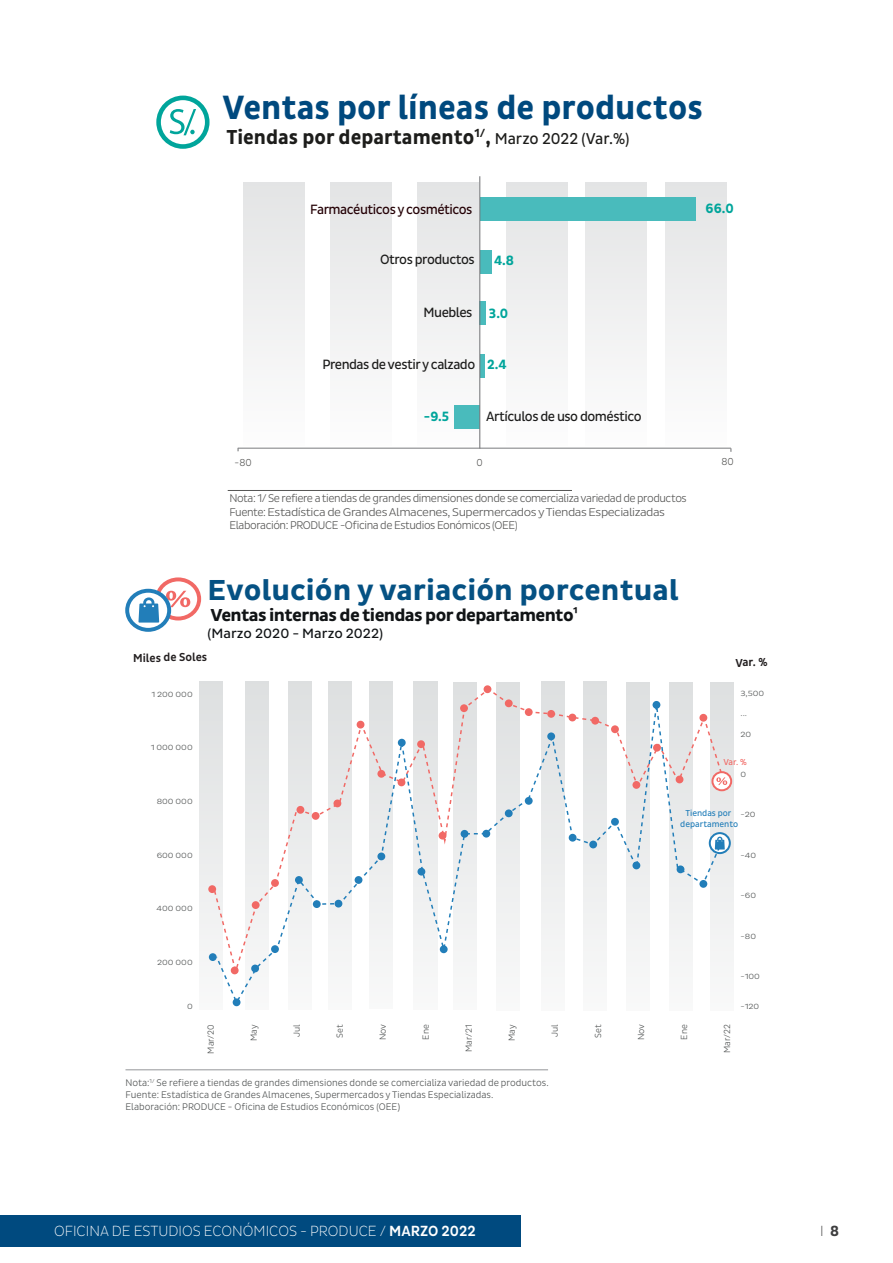
<style>
.page{position:relative;width:893px;height:1263px;background:#fff}
.page>*{position:absolute;margin:0;border:0;box-sizing:border-box;transform-origin:0 0}
.t1{font:700 34.35px "Pluto Sans Cond";color:#00497e}
.t2{font:700 29.4px "Pluto Sans Cond";color:#055183;scale:1.07 1}
.t3{font:700 20.55px "Pluto Sans Cond";color:#1d1d1b}
.t4{font:700 17.7px "Pluto Sans Cond";letter-spacing:-.035em;color:#111416;scale:1.07 1}
.t5{font:300 15px "Pluto Sans Cond Ex";color:#fff}
.t6{font:300 15px "Pluto Sans Cond Ex";color:#3e3e3f}
.t7{font:13.8px "Pluto Sans Cond";color:#111416;scale:1.07 1}
.t8{font:13.65px "Pluto Sans Cond";letter-spacing:-.035em;color:#1c1c1b}
.t9{font:13.65px "Pluto Sans Cond";letter-spacing:-.035em;color:#240005}
.t10{font:700 13.65px "Pluto Sans Cond";color:#00a59b}
.t11{font:500 11.7px "Pluto Sans Cond";letter-spacing:-.005em;color:#231f20}
.t12{font:300 11.4px/13.6px "Pluto Sans Cond";letter-spacing:-.035em;color:#575756}
.t13{font:300 10.35px "Pluto Sans Cond";color:#575756}
.t14{font:300 9.75px/11.7px "Pluto Sans Cond";color:#4f5252}
.t15{font:300 9px "Pluto Sans Cond";color:#4f5252}
.t16{font:8.85px/10.6px "Pluto Sans Cond";color:#227eb9;text-align:center}
.t17{font:8.85px "Pluto Sans Cond";color:#f16965}
.t18{font:300 7.65px "Pluto Sans Cond";color:#4f5252;scale:1.22 1}
.s1{font-weight:400;font-size:16.05px}
.s2{color:#585857}
.s3{font-family:"Pluto Sans Cond";font-weight:500}
.s4{font-family:"Pluto Sans Cond";font-weight:700}
</style>
<div class="page">
<div style="left:0;top:1215px;width:520px;height:32px;background:#004a7f"></div>
<hr style="left:892px;top:1215px;width:1px;height:32px;background:#004a7f">
<hr style="left:228px;top:490px;width:344px;height:1px;background:#575756">
<div style="left:156px;top:96px;width:54px;height:53px;border:5px solid #00a59b;border-radius:50%"></div>
<svg style="left:170px;top:109px;width:26px;height:26px"></svg>
<hr style="left:238px;top:448px;width:493px;height:1px;background:#6d6e71">
<svg style="left:243px;top:176px;width:484px;height:271px"></svg>
<div style="left:480px;top:301px;width:6px;height:24px;background:#49bbbc"></div>
<div style="left:480px;top:250px;width:11px;height:24px;background:#49bbbc"></div>
<div style="left:480px;top:197px;width:216px;height:24px;background:#49bbbc"></div>
<div style="left:454px;top:405px;width:26px;height:24px;background:#49bbbc"></div>
<div style="left:480px;top:354px;width:5px;height:24px;background:#49bbbc"></div>
<hr style="left:479px;top:176px;width:1px;height:273px;background:#6d6e71">
<svg style="left:199px;top:681px;width:535px;height:326px"></svg>
<div style="left:233px;top:998px;width:7px;height:8px;background:#227eb9;border-radius:50%"></div>
<div style="left:209px;top:953px;width:8px;height:8px;background:#227eb9;border-radius:50%"></div>
<div style="left:484px;top:685px;width:7px;height:8px;background:#f16965;border-radius:50%"></div>
<div style="left:208px;top:885px;width:8px;height:8px;background:#f16965;border-radius:50%"></div>
<svg style="left:213px;top:687px;width:513px;height:289px"></svg>
<svg style="left:713px;top:772px;width:18px;height:18px"></svg>
<div style="left:711px;top:771px;width:21px;height:20px;border:2px solid #f16965;border-radius:50%"></div>
<div style="left:709px;top:832px;width:22px;height:22px;border:2px solid #227eb9;border-radius:50%"></div>
<hr style="left:125px;top:1069px;width:423px;height:1px;background:#939598">
<div style="left:155px;top:577px;width:46px;height:43px;border:4px solid #f16965;border-radius:50%"></div>
<svg style="left:166px;top:591px;width:24px;height:16px"></svg>
<svg style="left:127px;top:591px;width:42px;height:39px"></svg>
<div style="left:125px;top:589px;width:46px;height:43px;border:4px solid #227eb9;border-radius:50%"></div>
<svg style="left:138px;top:597px;width:21px;height:25px"></svg>
<svg style="left:215px;top:734px;width:315px;height:271px"></svg>
<svg style="left:527px;top:693px;width:200px;height:193px"></svg>
<p class="t1" style="left:223px;top:88px;width:482px">Ventas por líneas de productos</p>
<p class="t3" style="left:226px;top:125px;width:405px">Tiendas por departamento<sup>1/</sup>, <span class="s1">Marzo 2022 (Var.%)</span></p>
<p class="t9" style="left:310px;top:202px;width:164px">Farmacéuticos y cosméticos</p>
<p class="t10" style="left:706px;top:201px;width:30px">66.0</p>
<p class="t8" style="left:380px;top:252px;width:96px">Otros productos</p>
<p class="t10" style="left:494px;top:253px;width:22px">4.8</p>
<p class="t8" style="left:424px;top:304px;width:51px">Muebles</p>
<p class="t10" style="left:489px;top:306px;width:21px">3.0</p>
<p class="t8" style="left:322px;top:357px;width:154px">Prendas de vestir y calzado</p>
<p class="t10" style="left:487px;top:357px;width:21px">2.4</p>
<p class="t10" style="left:424px;top:409px;width:27px">-9.5</p>
<p class="t8" style="left:486px;top:409px;width:157px">Artículos de uso doméstico</p>
<p class="t13" style="left:235px;top:457px;width:19px">-80</p>
<p class="t13" style="left:476px;top:457px;width:8px">0</p>
<p class="t13" style="left:722px;top:455px;width:14px">80</p>
<p class="t12" style="left:229px;top:491px;width:459px">Nota: 1/ Se refiere a tiendas de grandes dimensiones donde se comercializa variedad de productos<br>Fuente: <span class="s2">Estadística de Grandes Almacenes, Supermercados y Tiendas Especializadas<br></span>Elaboración: PRODUCE -Oficina de Estudios Eonómicos (OEE)</p>
<p class="t2" style="left:208px;top:573px;width:442px">Evolución y variación porcentual</p>
<p class="t4" style="left:211px;top:605px;width:345px">Ventas internas de tiendas por departamento¹</p>
<p class="t7" style="left:208px;top:625px;width:166px">(Marzo 2020 - Marzo 2022)</p>
<p class="t11" style="left:133px;top:651px;width:76px">Miles de Soles</p>
<p class="t11" style="left:735px;top:656px;width:34px">Var. %</p>
<p class="t18" style="left:151px;top:690px;width:35px">1 200 000</p>
<p class="t18" style="left:151px;top:743px;width:36px">1 000 000</p>
<p class="t18" style="left:157px;top:797px;width:31px">800 000</p>
<p class="t18" style="left:157px;top:851px;width:31px">600 000</p>
<p class="t18" style="left:157px;top:904px;width:31px">400 000</p>
<p class="t18" style="left:157px;top:958px;width:31px">200 000</p>
<p class="t18" style="left:187px;top:1002px;width:6px">0</p>
<p class="t18" style="left:740px;top:689px;width:21px">3,500</p>
<p class="t18" style="left:740px;top:709px;width:7px">...</p>
<p class="t18" style="left:740px;top:730px;width:10px">20</p>
<p class="t18" style="left:740px;top:770px;width:6px">0</p>
<p class="t18" style="left:740px;top:810px;width:14px">-20</p>
<p class="t18" style="left:740px;top:851px;width:14px">-40</p>
<p class="t18" style="left:740px;top:891px;width:14px">-60</p>
<p class="t18" style="left:740px;top:932px;width:14px">-80</p>
<p class="t18" style="left:740px;top:972px;width:17px">-100</p>
<p class="t18" style="left:740px;top:1002px;width:17px">-120</p>
<p class="t17" style="left:723px;top:757px;width:25px">Var. %</p>
<p class="t16" style="left:680px;top:808px;width:59px">Tiendas por departamento</p>
<p class="t15" style="left:206px;top:1053px;width:31px;rotate:-90deg">Mar/20</p>
<p class="t15" style="left:249px;top:1041px;width:18px;rotate:-90deg">May</p>
<p class="t15" style="left:292px;top:1037px;width:14px;rotate:-90deg">Jul</p>
<p class="t15" style="left:335px;top:1038px;width:15px;rotate:-90deg">Set</p>
<p class="t15" style="left:378px;top:1040px;width:18px;rotate:-90deg">Nov</p>
<p class="t15" style="left:421px;top:1040px;width:17px;rotate:-90deg">Ene</p>
<p class="t15" style="left:464px;top:1052px;width:29px;rotate:-90deg">Mar/21</p>
<p class="t15" style="left:507px;top:1041px;width:18px;rotate:-90deg">May</p>
<p class="t15" style="left:550px;top:1037px;width:14px;rotate:-90deg">Jul</p>
<p class="t15" style="left:593px;top:1038px;width:15px;rotate:-90deg">Set</p>
<p class="t15" style="left:636px;top:1040px;width:18px;rotate:-90deg">Nov</p>
<p class="t15" style="left:679px;top:1040px;width:17px;rotate:-90deg">Ene</p>
<p class="t15" style="left:722px;top:1053px;width:30px;rotate:-90deg">Mar/22</p>
<p class="t14" style="left:125px;top:1077px;width:425px">Nota:<sup>1/</sup> Se refiere a tiendas de grandes dimensiones donde se comercializa variedad de productos.<br>Fuente: Estadística de Grandes Almacenes, Supermercados y Tiendas Especializadas.<br>Elaboración: PRODUCE - Oficina de Estudios Económicos (OEE)</p>
<h3 class="t5" style="left:54px;top:1222px;width:423px">OFICINA DE ESTUDIOS ECONÓMICOS - PRODUCE / <span class="s3">MARZO 2022</span></h3>
<h3 class="t6" style="left:820px;top:1222px;width:20px">I <span class="s4">8</span></h3>
</div>
